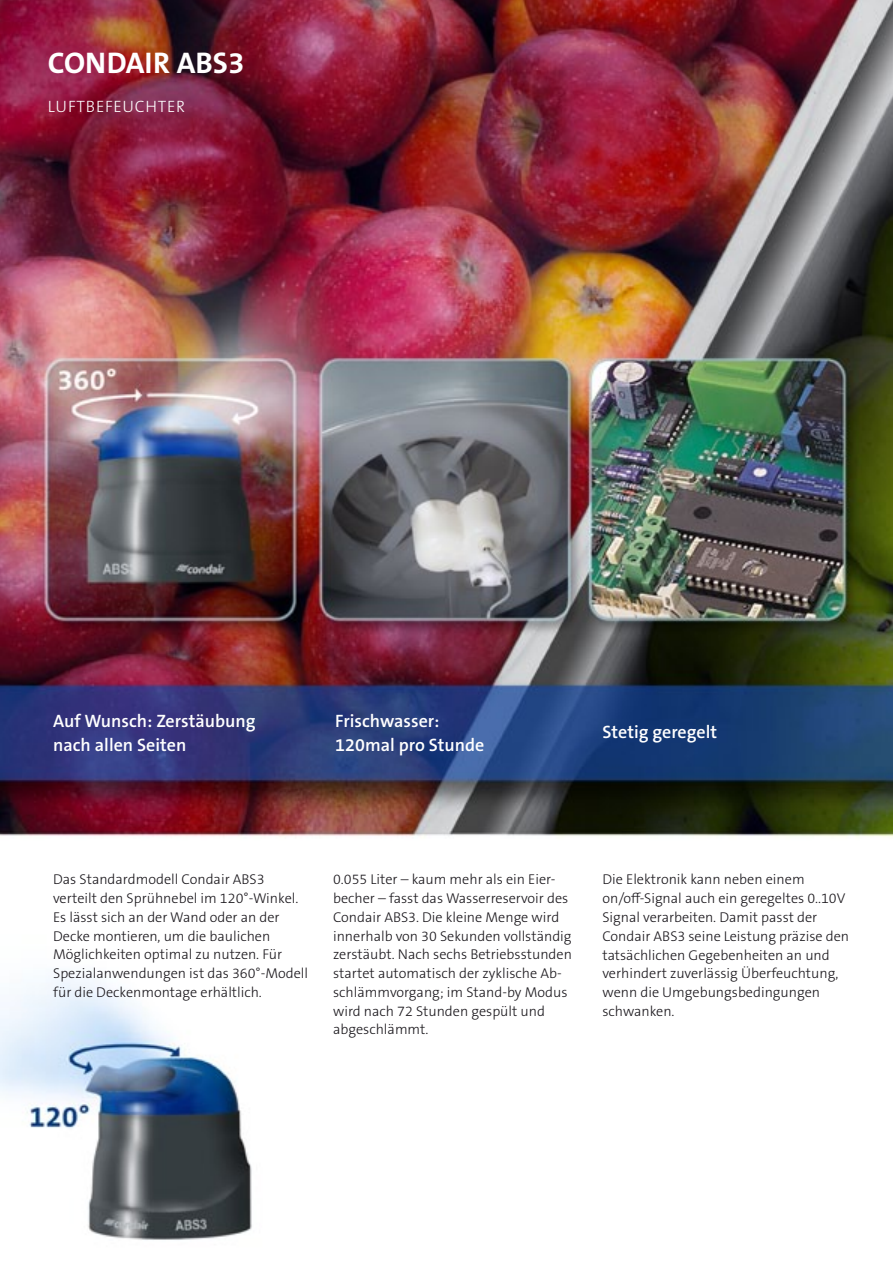
<style>
.page{position:relative;width:893px;height:1263px;background:#fff}
.page>*{position:absolute;margin:0;border:0;box-sizing:border-box;transform-origin:0 0}
.t1{font:700 30px "The Sans B W7";color:#fff}
.t2{font:600 18px/24px "The Sans B W6";color:#fff}
.t3{font:300 16.5px "The Sans B W3";letter-spacing:.04em;color:#fff}
.t4{font:300 14.25px/18.8px "The Sans B W3";color:#1a171c}
</style>
<div class="page">
<img style="left:0;top:0;width:893px;height:1240px">
<h1 class="t1" style="left:48px;top:43px;width:198px">CONDAIR ABS3</h1>
<p class="t3" style="left:48px;top:95px;width:99px">Luftbefeucht</p>
<p class="t3" style="left:167px;top:95px;width:16px">er</p>
<p class="t2" style="left:53px;top:709px;width:204px">Auf Wunsch: Zerstäubung nach allen Seiten</p>
<p class="t2" style="left:335px;top:709px;width:151px">Frischwasser:<br>120mal pro Stunde</p>
<p class="t2" style="left:602px;top:720px;width:116px">Stetig geregelt</p>
<p class="t4" style="left:53px;top:870px;width:257px">Das Standardmodell Condair ABS3 verteilt den Sprühnebel im 120°-Winkel.<br>Es lässt sich an der Wand oder an der Decke montieren, um die baulichen Möglichkeiten optimal zu nutzen. Für Spezialanwendungen ist das 360°-Modell für die Deckenmontage erhältlich.</p>
<p class="t4" style="left:333px;top:870px;width:240px">0.055 Liter – kaum mehr als ein Eier&shy;becher – fasst das Wasserreservoir des Condair ABS3. Die kleine Menge wird innerhalb von 30 Sekunden vollständig zerstäubt. Nach sechs Betriebsstunden startet automatisch der zyklische Ab&shy;schlämmvorgang; im Stand-by Modus wird nach 72 Stunden gespült und abgeschlämmt.</p>
<p class="t4" style="left:602px;top:870px;width:248px">Die E lektronik kann neben einem on/off-Signal auch ein geregeltes 0..10V Signal verarbeiten. Damit passt der Condair ABS3 seine Leistung präzise den tatsächlichen Gegebenheiten an und verhindert zuverlässig Ü berfeuchtung, wenn die U mgebungsbedingungen schwanken.</p>
</div>
